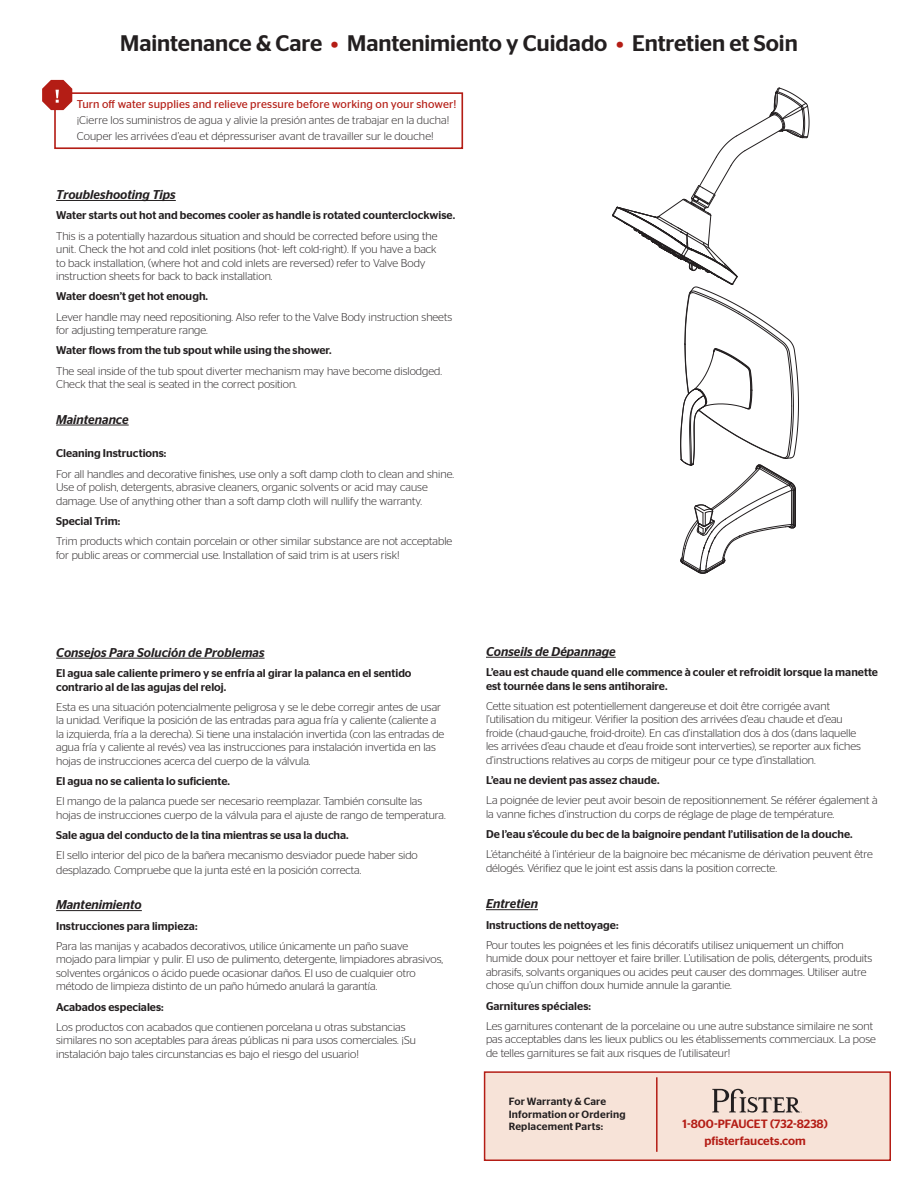
<style>
.page{position:relative;width:918px;height:1188px;background:#fff}
.page>*{position:absolute;margin:0;border:0;box-sizing:border-box;transform-origin:0 0}
.t1{font:500 22.5px "Stag Sans";letter-spacing:-.005em;color:#231f20}
.t2{font:italic 500 12.75px "Stag Sans";color:#231f20}
.t3{font:500 12px "Stag Sans";color:#b41d15}
.t4{font:300 11.25px/13.5px "Stag Sans";color:#231f20}
.t5{font:500 11.25px/13.5px "Stag Sans";color:#231f20}
.t6{font:11.25px "Stag Sans";letter-spacing:.01em;color:#b41d15}
.t7{font:500 10.5px/12.6px "Stag Sans";letter-spacing:.02em;color:#231f20}
.s1{color:#b41d15}
</style>
<div class="page">
<div style="left:484px;top:1071px;width:407px;height:90px;background:#f7e3d8;border:2px solid #b41d15"></div>
<hr style="left:656px;top:1077px;width:2px;height:75px;background:#b41d15">
<svg style="left:712px;top:1089px;width:90px;height:24px"></svg>
<hr style="left:56px;top:200px;width:120px;height:1px;background:#231f20">
<hr style="left:56px;top:425px;width:73px;height:1px;background:#231f20">
<svg style="left:612px;top:87px;width:198px;height:487px"></svg>
<div style="left:54px;top:92px;width:409px;height:57px;background:#fff;border:2px solid #b41d15"></div>
<svg style="left:42px;top:80px;width:30px;height:30px"></svg>
<hr style="left:56px;top:658px;width:209px;height:1px;background:#231f20">
<hr style="left:56px;top:910px;width:86px;height:1px;background:#231f20">
<hr style="left:486px;top:657px;width:130px;height:1px;background:#231f20">
<hr style="left:486px;top:909px;width:52px;height:1px;background:#231f20">
<p class="t1" style="left:120px;top:30px;width:679px">Maintenance &amp; Care <span class="s1">•</span> Mantenimiento y Cuidado <span class="s1">•</span> Entretien et Soin</p>
<p class="t6" style="left:77px;top:98px;width:381px">Turn off water supplies and relieve pressure before working on your shower!</p>
<p class="t4" style="left:77px;top:113px;width:374px">¡Cierre los suministros de agua y alivie la presión antes de trabajar en la ducha!</p>
<p class="t4" style="left:77px;top:129px;width:359px">Couper les arrivées d’eau et dépressuriser avant de travailler sur le douche!</p>
<p class="t2" style="left:56px;top:187px;width:121px">Troubleshooting Tips</p>
<p class="t5" style="left:56px;top:209px;width:401px">Water starts out hot and becomes cooler as handle is rotated counterclockwise.</p>
<p class="t4" style="left:56px;top:229px;width:383px">This is a potentially hazardous situation and should be corrected before using the unit. Check the hot and cold inlet positions (hot- left cold-right). If you have a back to back installation, (where hot and cold inlets are reversed) refer to Valve Body instruction sheets for back to back installation.</p>
<p class="t5" style="left:56px;top:290px;width:153px">Water doesn’t get hot enough.</p>
<p class="t4" style="left:56px;top:310px;width:398px">Lever handle may need repositioning. Also refer to the Valve Body instruction sheets for adjusting temperature range.</p>
<p class="t5" style="left:56px;top:344px;width:277px">Water flows from the tub spout while using the shower.</p>
<p class="t4" style="left:56px;top:364px;width:387px">The seal inside of the tub spout diverter mechanism may have become dislodged.<br>Check that the seal is seated in the correct position.</p>
<p class="t2" style="left:56px;top:412px;width:74px">Maintenance</p>
<p class="t5" style="left:56px;top:447px;width:112px">Cleaning Instructions:</p>
<p class="t4" style="left:56px;top:467px;width:399px">For all handles and decorative finishes, use only a soft damp cloth to clean and shine.<br>Use of polish, detergents, abrasive cleaners, organic solvents or acid may cause damage. Use of anything other than a soft damp cloth will nullify the warranty.</p>
<p class="t5" style="left:56px;top:514px;width:66px">Special Trim:</p>
<p class="t4" style="left:56px;top:534px;width:398px">Trim products which contain porcelain or other similar substance are not acceptable for public areas or commercial use. Installation of said trim is at users risk!</p>
<p class="t2" style="left:56px;top:645px;width:210px">Consejos Para Solución de Problemas</p>
<p class="t5" style="left:56px;top:666px;width:357px">El agua sale caliente primero y se enfría al girar la palanca en el sentido contrario al de las agujas del reloj.</p>
<p class="t4" style="left:56px;top:700px;width:390px">Esta es una situación potencialmente peligrosa y se le debe corregir antes de usar la unidad. Verifique la posición de las entradas para agua fría y caliente (caliente a la izquierda, fría a la derecha). Si tiene una instalación invertida (con las entradas de agua fría y caliente al revés) vea las instrucciones para instalación invertida en las hojas de instrucciones acerca del cuerpo de la válvula.</p>
<p class="t5" style="left:56px;top:774px;width:175px">El agua no se calienta lo suficiente.</p>
<p class="t4" style="left:56px;top:795px;width:391px">El mango de la palanca puede ser necesario reemplazar. También consulte las hojas de instrucciones cuerpo de la válvula para el ajuste de rango de temperatura.</p>
<p class="t5" style="left:56px;top:828px;width:294px">Sale agua del conducto de la tina mientras se usa la ducha.</p>
<p class="t4" style="left:56px;top:848px;width:363px;line-height:14.4px">El sello interior del pico de la bañera mecanismo desviador puede haber sido desplazado. Compruebe que la junta esté en la posición correcta.</p>
<p class="t2" style="left:56px;top:898px;width:87px">Mantenimiento</p>
<p class="t5" style="left:56px;top:919px;width:143px">Instrucciones para limpieza:</p>
<p class="t4" style="left:56px;top:939px;width:389px">Para las manijas y acabados decorativos, utilice únicamente un paño suave mojado para limpiar y pulir. El uso de pulimento, detergente, limpiadores abrasivos, solventes orgánicos o ácido puede ocasionar daños. El uso de cualquier otro método de limpieza distinto de un paño húmedo anulará la garantía.</p>
<p class="t5" style="left:56px;top:1000px;width:109px">Acabados especiales:</p>
<p class="t4" style="left:56px;top:1020px;width:361px">Los productos con acabados que contienen porcelana u otras substancias similares no son aceptables para áreas públicas ni para usos comerciales. ¡Su instalación bajo tales circunstancias es bajo el riesgo del usuario!</p>
<p class="t2" style="left:486px;top:644px;width:131px">Conseils de Dépannage</p>
<p class="t5" style="left:486px;top:666px;width:394px">L’eau est chaude quand elle commence à couler et refroidit lorsque la manette est tournée dans le sens antihoraire.</p>
<p class="t4" style="left:486px;top:699px;width:376px">Cette situation est potentiellement dangereuse et doit être corrigée avant l’utilisation du mitigeur. Vérifier la position des arrivées d’eau chaude et d’eau froide (chaud-gauche, froid-droite). En cas d’installation dos à dos (dans laquelle les arrivées d’eau chaude et d’eau froide sont interverties), se reporter aux fiches d’instructions relatives au corps de mitigeur pour ce type d’installation.</p>
<p class="t5" style="left:486px;top:774px;width:175px">L’eau ne devient pas assez chaude.</p>
<p class="t4" style="left:486px;top:794px;width:393px">La poignée de levier peut avoir besoin de repositionnement. Se référer également à la vanne fiches d’instruction du corps de réglage de plage de température.</p>
<p class="t5" style="left:486px;top:828px;width:368px">De l’eau s’écoule du bec de la baignoire pendant l’utilisation de la douche.</p>
<p class="t4" style="left:486px;top:848px;width:388px">L’étanchéité à l’intérieur de la baignoire bec mécanisme de dérivation peuvent être délogés. Vérifiez que le joint est assis dans la position correcte.</p>
<p class="t2" style="left:486px;top:897px;width:54px">Entretien</p>
<p class="t5" style="left:486px;top:918px;width:134px">Instructions de nettoyage:</p>
<p class="t4" style="left:486px;top:938px;width:388px">Pour toutes les poignées et les finis décoratifs utilisez uniquement un chiffon humide doux pour nettoyer et faire briller. L’utilisation de polis, détergents, produits abrasifs, solvants organiques ou acides peut causer des dommages. Utiliser autre chose qu’un chiffon doux humide annule la garantie.</p>
<p class="t5" style="left:486px;top:999px;width:106px">Garnitures spéciales:</p>
<p class="t4" style="left:486px;top:1019px;width:391px">Les garnitures contenant de la porcelaine ou une autre substance similaire ne sont pas acceptables dans les lieux publics ou les établissements commerciaux. La pose de telles garnitures se fait aux risques de l’utilisateur!</p>
<p class="t7" style="left:509px;top:1095px;width:119px">For Warranty &amp; Care<br>Information or Ordering<br>Replacement Parts:</p>
<p class="t3" style="left:683px;top:1117px;width:147px">1-800-PFAUCET (732-8238)</p>
<p class="t3" style="left:704px;top:1134px;width:103px">pfisterfaucets.com</p>
</div>
